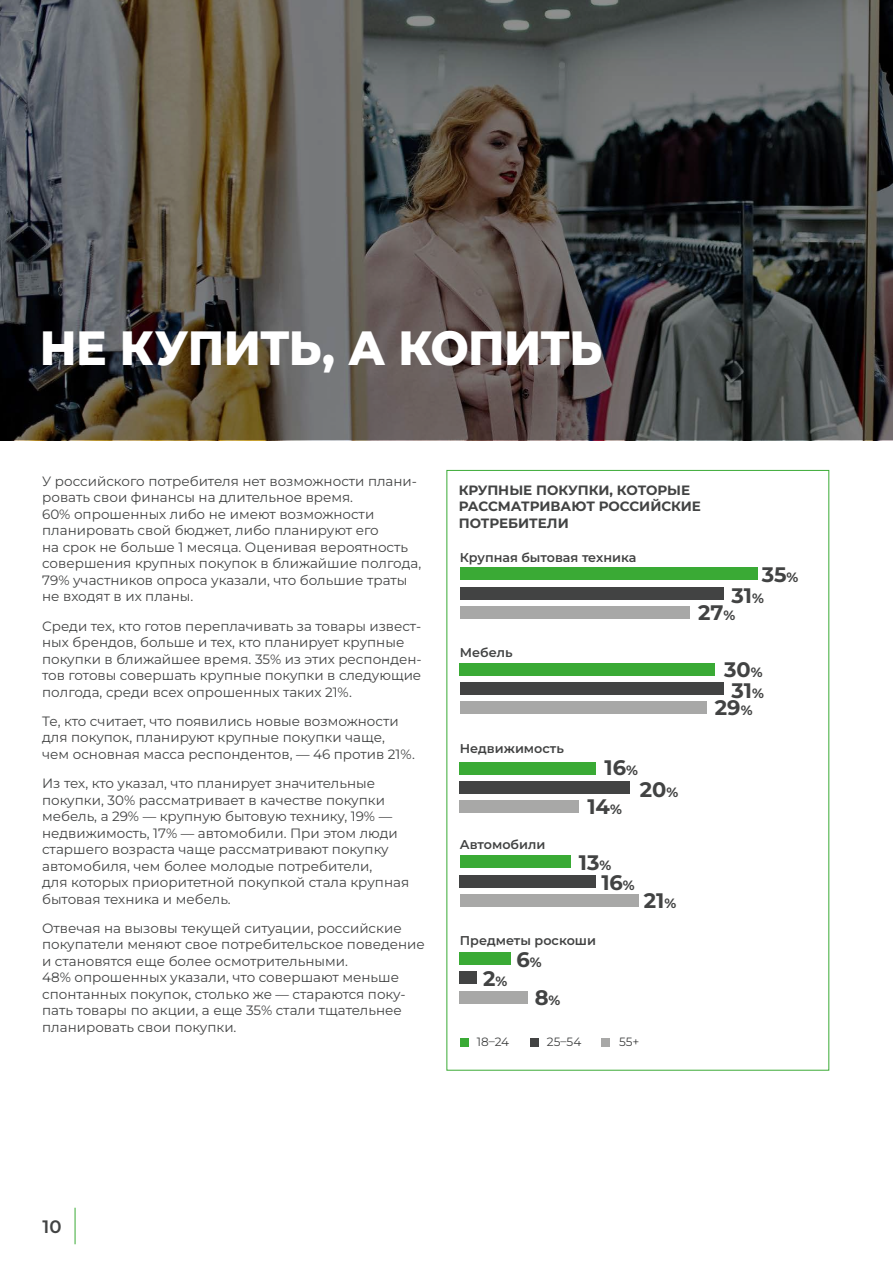
<style>
.page{position:relative;width:893px;height:1263px;background:#fff}
.page>*{position:absolute;margin:0;border:0;box-sizing:border-box;transform-origin:0 0}
.t1{font:800 48px "Montserrat";letter-spacing:-.015em;color:#fff;scale:.94 1}
.t2{font:700 21px "Montserrat";color:#424343}
.t3{font:600 18px "Montserrat";color:#424343}
.t4{font:13.5px/16.5px "Montserrat";color:#424343}
.t5{font:700 13.5px/16.5px "Montserrat";color:#424343}
.t6{font:600 12.75px "Montserrat";color:#424343}
.t7{font:12px "Montserrat";color:#424343}
.s1{font-size:13.5px}
</style>
<div class="page">
<svg style="left:0;top:0;width:893px;height:440px;background:#504e4a"></svg>
<div style="left:460px;top:567px;width:297px;height:13px;background:#3aaa35"></div>
<div style="left:460px;top:663px;width:255px;height:12px;background:#3aaa35"></div>
<div style="left:460px;top:762px;width:136px;height:12px;background:#3aaa35"></div>
<div style="left:460px;top:855px;width:110px;height:13px;background:#3aaa35"></div>
<div style="left:460px;top:952px;width:51px;height:13px;background:#3aaa35"></div>
<div style="left:460px;top:1038px;width:8px;height:8px;background:#3aaa35"></div>
<div style="left:460px;top:587px;width:263px;height:12px;background:#424343"></div>
<div style="left:460px;top:682px;width:263px;height:13px;background:#424343"></div>
<div style="left:460px;top:781px;width:170px;height:13px;background:#424343"></div>
<div style="left:460px;top:875px;width:136px;height:12px;background:#424343"></div>
<div style="left:460px;top:971px;width:17px;height:13px;background:#424343"></div>
<div style="left:530px;top:1038px;width:8px;height:8px;background:#424343"></div>
<div style="left:460px;top:606px;width:229px;height:13px;background:#a8a8a7"></div>
<div style="left:460px;top:701px;width:246px;height:13px;background:#a8a8a7"></div>
<div style="left:460px;top:800px;width:119px;height:13px;background:#a8a8a7"></div>
<div style="left:460px;top:894px;width:178px;height:13px;background:#a8a8a7"></div>
<div style="left:460px;top:991px;width:68px;height:13px;background:#a8a8a7"></div>
<div style="left:601px;top:1038px;width:9px;height:8px;background:#a8a8a7"></div>
<hr style="left:75px;top:1208px;width:1px;height:36px;background:#3aaa35">
<h1 class="t1" style="left:40px;top:316px;width:600px">НЕ КУПИТЬ, А КОПИТЬ</h1>
<p class="t4" style="left:42px;top:472px;width:381px">У российского потребителя нет возможности плани&shy;ровать свои финансы на длительное время.<br>60% опрошенных либо не имеют возможности планировать свой бюджет, либо планируют его<br>на срок не больше 1 месяца. Оценивая вероятность совершения крупных покупок в ближайшие полгода, 79% участников опроса указали, что большие траты не входят в их планы.</p>
<p class="t4" style="left:42px;top:617px;width:381px">Среди тех, кто готов переплачивать за товары извест&shy;ных брендов, больше и тех, кто планирует крупные покупки в ближайшее время. 35% из этих респонден&shy;тов готовы совершать крупные покупки в следующие полгода, среди всех опрошенных таких 21%.</p>
<p class="t4" style="left:42px;top:712px;width:374px">Те, кто считает, что появились новые возможности для покупок, планируют крупные покупки чаще, чем основная масса респондентов, — 46 против 21%.</p>
<p class="t4" style="left:42px;top:775px;width:368px">Из тех, кто указал, что планирует значительные покупки, 30% рассматривает в качестве покупки мебель, а 29% — крупную бытовую технику, 19% — недвижимость, 17% — автомобили. При этом люди старшего возраста чаще рассматривают покупку автомобиля, чем более молодые потребители,<br>для которых приоритетной покупкой стала крупная бытовая техника и мебель.</p>
<p class="t4" style="left:42px;top:919px;width:384px">Отвечая на вызовы текущей ситуации, российские покупатели меняют свое потребительское поведение и становятся еще более осмотрительными.<br>48% опрошенных указали, что совершают меньше спонтанных покупок, столько же — стараются поку&shy;пать товары по акции, а еще 35% стали тщательнее планировать свои покупки.</p>
<p class="t5" style="left:459px;top:481px;width:244px">КРУПНЫЕ ПОКУПКИ, КОТОРЫЕ<br>РАССМАТРИВАЮТ РОССИЙСКИЕ<br>ПОТРЕБИТЕЛИ</p>
<p class="t6" style="left:460px;top:548px;width:178px">Крупная бытовая техника</p>
<h2 class="t2" style="left:762px;top:560px;width:38px">35<span class="s1">%</span></h2>
<p class="t6" style="left:460px;top:644px;width:54px">Мебель</p>
<p class="t6" style="left:460px;top:740px;width:106px">Недвижимость</p>
<p class="t6" style="left:460px;top:836px;width:87px">Автомобили</p>
<h2 class="t2" style="left:604px;top:754px;width:35px">16<span class="s1">%</span></h2>
<h2 class="t2" style="left:587px;top:793px;width:36px">14<span class="s1">%</span></h2>
<h2 class="t2" style="left:579px;top:848px;width:34px">13<span class="s1">%</span></h2>
<h2 class="t2" style="left:640px;top:775px;width:40px">20<span class="s1">%</span></h2>
<h2 class="t2" style="left:601px;top:868px;width:35px">16<span class="s1">%</span></h2>
<h2 class="t2" style="left:644px;top:886px;width:34px">21<span class="s1">%</span></h2>
<p class="t6" style="left:460px;top:932px;width:138px">Предметы роскоши</p>
<h2 class="t2" style="left:483px;top:965px;width:26px">2<span class="s1">%</span></h2>
<h2 class="t2" style="left:516px;top:945px;width:27px">6<span class="s1">%</span></h2>
<h2 class="t2" style="left:535px;top:983px;width:27px">8<span class="s1">%</span></h2>
<p class="t7" style="left:477px;top:1034px;width:34px">18–24</p>
<p class="t7" style="left:547px;top:1034px;width:36px">25–54</p>
<p class="t7" style="left:619px;top:1034px;width:22px">55+</p>
<h2 class="t2" style="left:731px;top:581px;width:34px">31<span class="s1">%</span></h2>
<h2 class="t2" style="left:698px;top:598px;width:39px">27<span class="s1">%</span></h2>
<h2 class="t2" style="left:724px;top:656px;width:40px">30<span class="s1">%</span></h2>
<h2 class="t2" style="left:731px;top:677px;width:34px">31<span class="s1">%</span></h2>
<h2 class="t2" style="left:715px;top:694px;width:39px">29<span class="s1">%</span></h2>
<h3 class="t3" style="left:43px;top:1215px;width:20px">10</h3>
</div>
